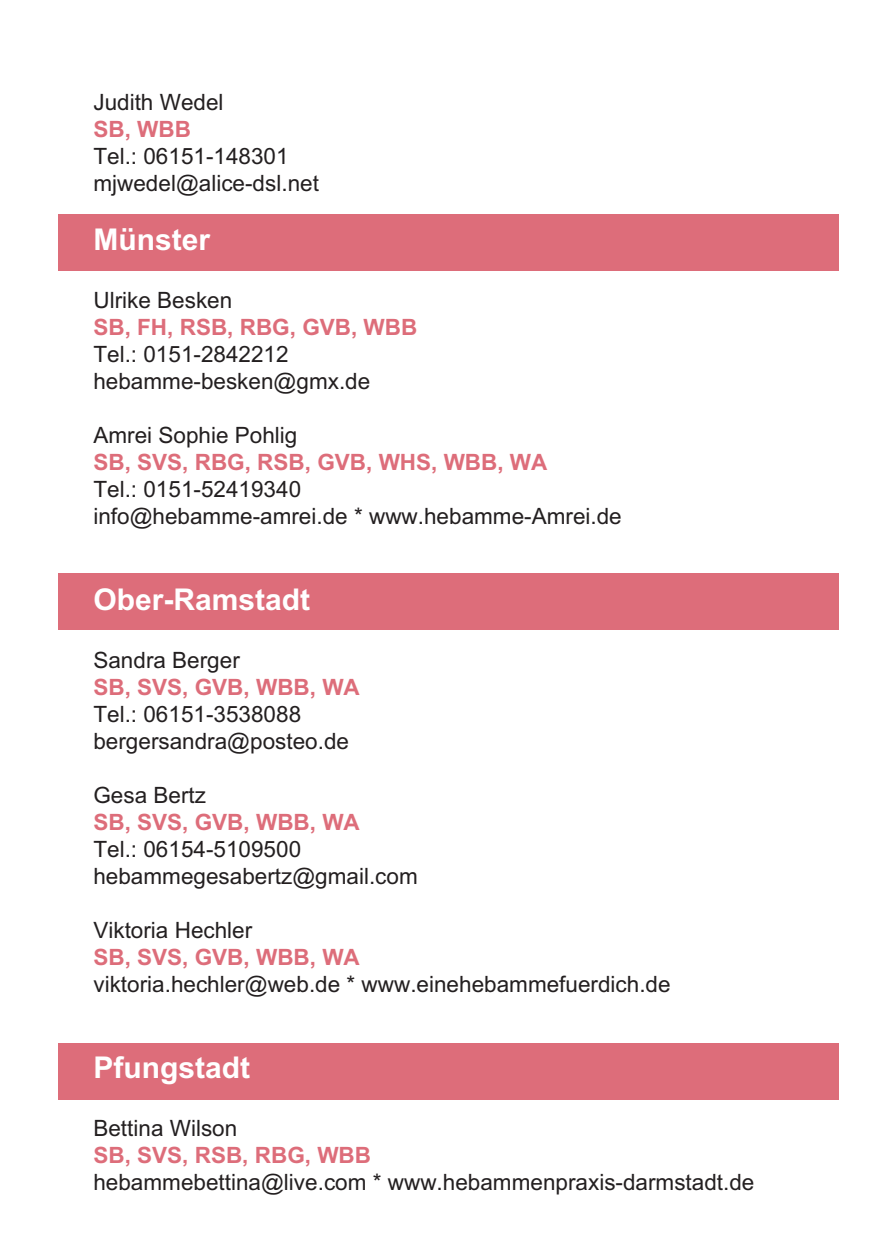
<style>
.page{position:relative;width:896px;height:1250px;background:#fff}
.page>*{position:absolute;margin:0;border:0;box-sizing:border-box;transform-origin:0 0}
.t1{font:700 30px "Arial";color:#fff}
.t2{font:22.5px/27px "Arial";color:#231f20}
.t3{font:700 22.5px "Arial";color:#dd6d7a}
</style>
<div class="page">
<div style="left:58px;top:1043px;width:779px;height:56px;background:#dd6d7a"></div>
<div style="left:58px;top:573px;width:779px;height:57px;background:#dd6d7a"></div>
<div style="left:58px;top:214px;width:779px;height:57px;background:#dd6d7a"></div>
<p class="t2" style="left:93px;top:88px;width:132px">Judith Wedel</p>
<p class="t3" style="left:93px;top:116px;width:99px">SB, WBB</p>
<p class="t2" style="left:93px;top:142px;width:227px">Tel.: 06151-148301 mjwedel@alice-dsl.net</p>
<h1 class="t1" style="left:93px;top:222px;width:118px">Münster</h1>
<p class="t2" style="left:93px;top:286px;width:140px">Ulrike Besken</p>
<p class="t3" style="left:93px;top:314px;width:325px">SB, FH, RSB, RBG, GVB, WBB</p>
<p class="t2" style="left:93px;top:340px;width:278px">Tel.: 0151-2842212 hebamme-besken@gmx.de</p>
<p class="t2" style="left:93px;top:421px;width:205px">Amrei Sophie Pohlig</p>
<p class="t3" style="left:93px;top:449px;width:455px">SB, SVS, RBG, RSB, GVB, WHS, WBB, WA</p>
<p class="t2" style="left:93px;top:475px;width:530px">Tel.: 0151-52419340<br>info@hebamme-amrei.de * www.hebamme-Amrei.de</p>
<h1 class="t1" style="left:93px;top:582px;width:218px">Ober-Ramstadt</h1>
<p class="t2" style="left:93px;top:646px;width:148px">Sandra Berger</p>
<p class="t3" style="left:93px;top:674px;width:268px">SB, SVS, GVB, WBB, WA</p>
<p class="t2" style="left:93px;top:700px;width:257px">Tel.: 06151-3538088 bergersandra@posteo.de</p>
<p class="t2" style="left:93px;top:781px;width:114px">Gesa Bertz</p>
<p class="t3" style="left:93px;top:809px;width:268px">SB, SVS, GVB, WBB, WA</p>
<p class="t2" style="left:93px;top:835px;width:326px">Tel.: 06154-5109500 hebammegesabertz@gmail.com</p>
<p class="t2" style="left:93px;top:916px;width:160px">Viktoria Hechler</p>
<p class="t3" style="left:93px;top:944px;width:268px">SB, SVS, GVB, WBB, WA</p>
<p class="t2" style="left:93px;top:970px;width:578px">viktoria.hechler@web.de * www.einehebammefuerdich.de</p>
<h1 class="t1" style="left:93px;top:1050px;width:158px">Pfungstadt</h1>
<p class="t2" style="left:93px;top:1114px;width:145px">Bettina Wilson</p>
<p class="t3" style="left:93px;top:1142px;width:279px">SB, SVS, RSB, RBG, WBB</p>
<p class="t2" style="left:93px;top:1168px;width:662px">hebammebettina@live.com * www.hebammenpraxis-darmstadt.de</p>
</div>
